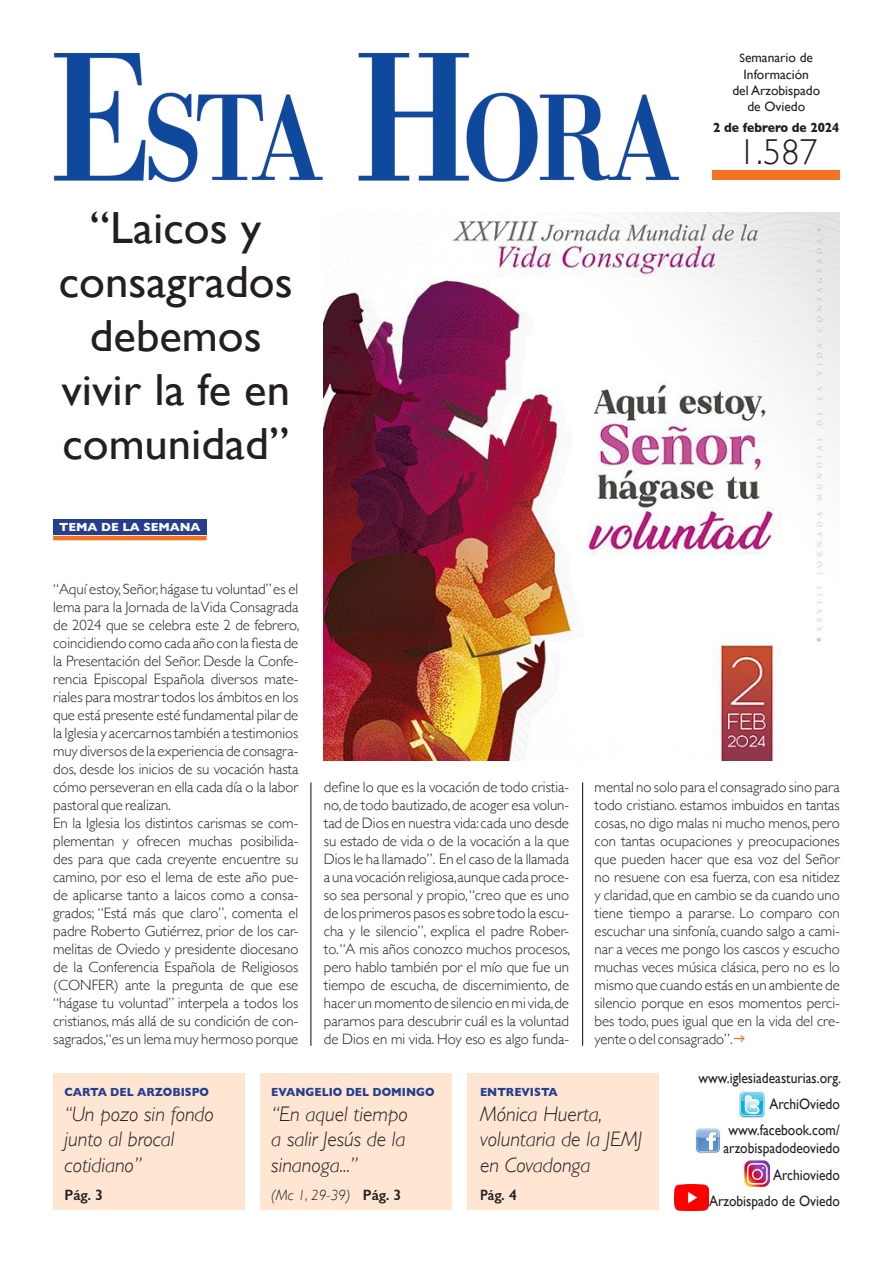
<style>
.page{position:relative;width:893px;height:1263px;background:#fff}
.page>*{position:absolute;margin:0;border:0;box-sizing:border-box;transform-origin:0 0}
.t1{font:45px/54px "Gill Sans";color:#231f20;text-align:center;scale:1.04 1}
.t2{font:300 36px "Gill Sans";color:#231f20}
.Opinión_titulo_3_col{font:italic 300 21px/25.2px "Gill Sans";color:#231f20;text-align:justify}
.Opinión_titulo_3_col-2{font:italic 300 21px/25.2px "Gill Sans";color:#231f20;scale:.9 1}
.Texto_general{font:300 15px/18px "Gill Sans";color:#231f20;text-align:justify}
.t3{font:15px "Gill Sans";color:#231f20;scale:.9 1}
.Opinión_titulo_3_col-3{font:italic 300 15px "Gill Sans";color:#231f20}
.Opinión_titulo_3_col-4{font:600 15px "Gill Sans";color:#231f20}
.Opinión_titulo_3_col-5{font:600 15px "Gill Sans";color:#231f20;scale:.9 1}
.t4{font:13.5px "Gill Sans";color:#231f20}
.t5{font:700 13.5px "Gill Sans";color:#231f20;scale:.9 1}
.t6{font:700 12px "Gill Sans";color:#253f8e;scale:.93 1}
.t7{font:700 12px "Gill Sans";color:#fff}
.s1{font-size:12px}
.s2{font-weight:600;font-style:normal}
</style>
<div class="page">
<img style="left:53px;top:53px;width:627px;height:129px">
<div style="left:53px;top:1073px;width:191px;height:137px;background:#fee6d3"></div>
<img style="left:695px;top:1128px;width:26px;height:25px">
<img style="left:739px;top:1091px;width:26px;height:26px">
<img style="left:744px;top:1160px;width:26px;height:26px">
<img style="left:674px;top:1185px;width:34px;height:25px">
<div style="left:713px;top:170px;width:127px;height:10px;background:#f47321"></div>
<div style="left:260px;top:1073px;width:192px;height:137px;background:#fee6d3"></div>
<div style="left:467px;top:1073px;width:192px;height:137px;background:#fee6d3"></div>
<div style="left:53px;top:519px;width:154px;height:16px;background:#253f8e"></div>
<hr style="left:53px;top:536px;width:154px;height:4px;background:#f47321">
<img style="left:324px;top:212px;width:516px;height:549px">
<hr style="left:311px;top:782px;width:1px;height:264px;background:#1b0000">
<hr style="left:582px;top:782px;width:1px;height:264px;background:#1b0000">
<p class="t1" style="left:59px;top:201px;width:226px">“Laicos y consagrados debemos</p>
<p class="t1" style="left:61px;top:363px;width:221px;text-align:left">vivir la fe en comunidad”</p>
<p class="t4" style="left:740px;top:50px;width:75px"><span class="s1">S</span>emanario de</p>
<p class="t4" style="left:744px;top:66px;width:67px">Información</p>
<p class="t4" style="left:732px;top:82px;width:89px">del Arzobispado</p>
<p class="t4" style="left:747px;top:99px;width:59px">de Oviedo</p>
<p class="t5" style="left:713px;top:116px;width:142px">2 de febrero de 2024</p>
<p class="t2" style="left:738px;top:124px;width:81px">1.587</p>
<p class="t7" style="left:59px;top:518px;width:143px">TEMA DE LA SEMANA</p>
<p class="Texto_general" style="left:53px;top:579px;width:248px">“Aquí estoy, Señor, hágase tu voluntad” es el lema para la Jornada de la Vida Consagrada de 2024 que se celebra este 2 de febrero, coincidiendo como cada año con la fiesta de la Presentación del Señor. Desde la Confe&shy;rencia Episcopal Española diversos mate&shy;riales para mostrar todos los ámbitos en los que está presente esté fundamental pilar de la Iglesia y acercarnos también a testimonios muy diversos de la experiencia de consagra&shy;dos, desde los inicios de su vocación hasta cómo perseveran en ella cada día o la labor pastoral que realizan.</p>
<p class="Texto_general" style="left:53px;top:813px;width:247px">En la Iglesia los distintos carismas se com&shy;plementan y ofrecen muchas posibilida&shy;des para que cada creyente encuentre su camino, por eso el lema de este año pue&shy;de aplicarse tanto a laicos como a consa&shy;grados; “Está más que claro”, comenta el padre Roberto Gutiérrez, prior de los car&shy;melitas de Oviedo y presidente diocesano de la Conferencia Española de Religiosos (CONFER) ante la pregunta de que ese “hágase tu voluntad” interpela a todos los cristianos, más allá de su condición de con&shy;sagrados,“es un lema muy hermoso porque</p>
<p class="Texto_general" style="left:324px;top:777px;width:248px">define lo que es la vocación de todo cristia&shy;no, de todo bautizado, de acoger esa volun&shy;tad de Dios en nuestra vida: cada uno desde su estado de vida o de la vocación a la que Dios le ha llamado”. En el caso de la llamada a una vocación religiosa,aunque cada proce&shy;so sea personal y propio, “creo que es uno de los primeros pasos es sobre todo la escu&shy;cha y le silencio”, explica el padre Rober&shy;to. “A mis años conozco muchos procesos, pero hablo también por el mío que fue un tiempo de escucha, de discernimiento, de hacer un momento de silencio en mi vida, de pararnos para descubrir cuál es la voluntad de Dios en mi vida. Hoy eso es algo funda-</p>
<p class="Texto_general" style="left:595px;top:777px;width:247px">mental no solo para el consagrado sino para todo cristiano. estamos imbuidos en tantas cosas, no digo malas ni mucho menos, pero con tantas ocupaciones y preocupaciones que pueden hacer que esa voz del Señor no resuene con esa fuerza, con esa nitidez y claridad, que en cambio se da cuando uno tiene tiempo a pararse. Lo comparo con escuchar una sinfonía, cuando salgo a cami&shy;nar a veces me pongo los cascos y escucho muchas veces música clásica, pero no es lo mismo que cuando estás en un ambiente de silencio porque en esos momentos perci&shy;bes todo, pues igual que en la vida del cre&shy;yente o del consagrado”.</p>
<p class="t6" style="left:65px;top:1082px;width:157px">CARTA DEL ARZOBISPO</p>
<p class="Opinión_titulo_3_col-2" style="left:65px;top:1101px;width:167px">“Un pozo sin fondo junto al brocal cotidiano”</p>
<p class="Opinión_titulo_3_col-4" style="left:65px;top:1186px;width:40px">Pág. 3</p>
<p class="t6" style="left:271px;top:1082px;width:177px">EVANGELIO DEL DOMINGO</p>
<p class="Opinión_titulo_3_col" style="left:271px;top:1101px;width:138px">“En aquel tiempo a salir Jesús de la sinanoga...”</p>
<p class="Opinión_titulo_3_col-3" style="left:271px;top:1186px;width:132px">(Mc 1, 29-39) <span class="s2">Pág. 3</span></p>
<p class="t6" style="left:480px;top:1082px;width:85px">ENTREVISTA</p>
<p class="Opinión_titulo_3_col" style="left:480px;top:1101px;width:163px;text-align:left">Mónica Huerta, voluntaria de la JEMJ en Covadonga</p>
<p class="Opinión_titulo_3_col-5" style="left:480px;top:1186px;width:43px">Pág. 4</p>
<p class="t3" style="left:698px;top:1069px;width:160px">www.iglesiadeasturias.org.</p>
<p class="t3" style="left:769px;top:1095px;width:80px">ArchiOviedo</p>
<p class="t3" style="left:728px;top:1121px;width:125px">www.facebook.com/</p>
<p class="t3" style="left:723px;top:1139px;width:131px">arzobispadodeoviedo</p>
<p class="t3" style="left:773px;top:1165px;width:76px">Archioviedo</p>
<p class="t3" style="left:709px;top:1192px;width:147px">Arzobispado de Oviedo</p>
</div>
